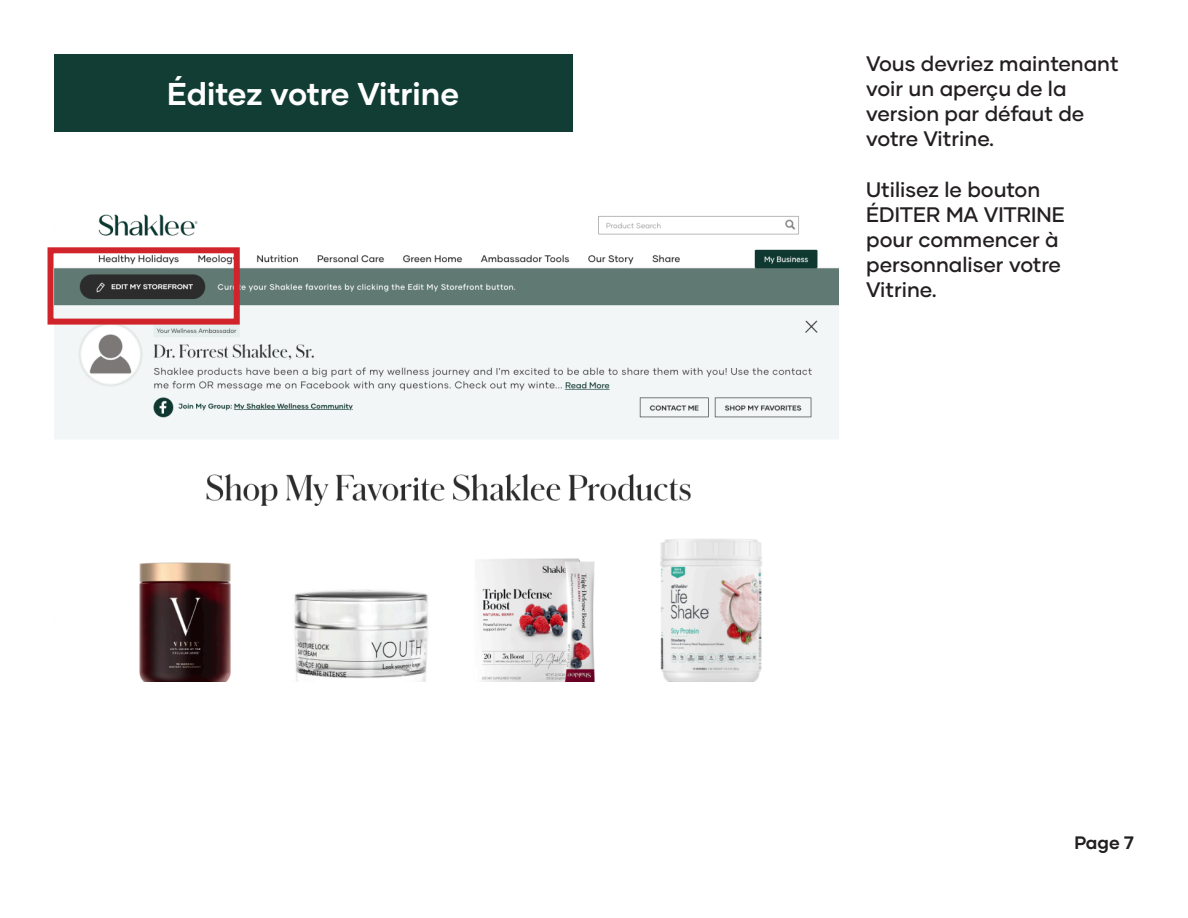
<style>
.page{position:relative;width:1188px;height:918px;background:#fff}
.page>*{position:absolute;margin:0;border:0;box-sizing:border-box;transform-origin:0 0}
.t1{font:700 31.5px "Gilmer";color:#fff}
.t2{font:500 21px/25.2px "Gilmer";color:#231f20}
.t3{font:700 18px "Gilmer";color:#231f20}
</style>
<div class="page">
<img style="left:54px;top:214px;width:785px;height:468px">
<div style="left:54px;top:54px;width:518px;height:78px;background:#113d34"></div>
<div style="left:48px;top:247px;width:192px;height:78px;border:6px solid #d1232a"></div>
<p class="t1" style="left:167px;top:74px;width:293px">Éditez votre Vitrine</p>
<p class="t2" style="left:866px;top:50px;width:254px">Vous devriez maintenant voir un aperçu de la version par défaut de votre Vitrine.</p>
<p class="t2" style="left:866px;top:176px;width:200px">Utilisez le bouton<br>ÉDITER MA VITRINE pour commencer à personnaliser votre<br>Vitrine.</p>
<p class="t3" style="left:1075px;top:831px;width:61px">Page 7</p>
</div>
